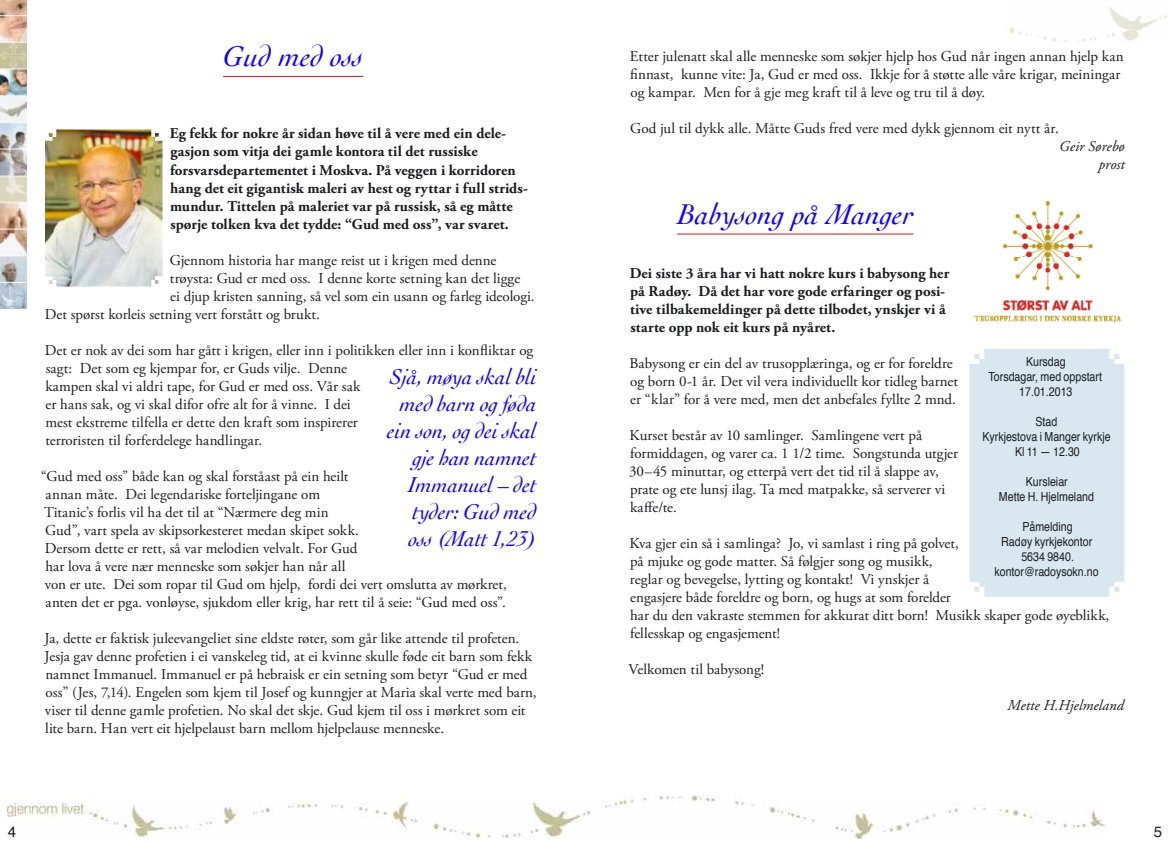
<style>
.page{position:relative;width:1170px;height:844px;background:#fff}
.page>*{position:absolute;margin:0;border:0;box-sizing:border-box;transform-origin:0 0}
.t1{font:italic 30px "Cochin";color:#1300ff}
.t2{font:italic 22.5px/27px "Cochin";letter-spacing:-.005em;color:#1300ff;text-align:right}
.t3{font:15px/18px "Adobe Garamond Pro";color:#1b1c20}
.t4{font:700 15px/18px "Adobe Garamond Pro";letter-spacing:.005em;color:#1b1c20}
.t5{font:italic 15px/18px "Adobe Garamond Pro";color:#1b1c20;text-align:right}
.t6{font:15px "Helvetica";color:#1b1c20}
.t7{font:12.5px/15px "Helvetica";color:#1b1c20;text-align:center;scale:.85 1}
</style>
<div class="page">
<img style="left:7px;top:795px;width:1098px;height:43px">
<img style="left:1009px;top:7px;width:158px;height:35px">
<img style="left:0;top:0;width:27px;height:308px">
<hr style="left:223px;top:76px;width:140px;height:1px;background:#d31518">
<img style="left:45px;top:129px;width:117px;height:158px">
<hr style="left:677px;top:234px;width:236px;height:1px;background:#d31518">
<img style="left:974px;top:201px;width:148px;height:122px">
<div style="left:969px;top:349px;width:155px;height:247px;background:#d8e7f0"></div>
<h1 class="t1" style="left:223px;top:36px;width:142px">Gud med oss</h1>
<p class="t4" style="left:170px;top:125px;width:359px">Eg fekk for nokre år sidan høve til å vere med ein dele&shy;gasjon som vitja dei gamle kontora til det russiske forsvarsdepartementet i Moskva. På veggen i korridoren hang det eit gigantisk maleri av hest og ryttar i full strids&shy;mundur. Tittelen på maleriet var på russisk, så eg måtte spørje tolken kva det tydde: “Gud med oss”, var svaret.</p>
<p class="t3" style="left:170px;top:251px;width:328px">Gjennom historia har mange reist ut i krigen med denne</p>
<p class="t3" style="left:170px;top:269px;width:352px">trøysta: Gud er med oss. I denne korte setning kan det ligge</p>
<p class="t3" style="left:170px;top:287px;width:366px">ei djup kristen sanning, så vel som ein usann og farleg ideologi.</p>
<p class="t3" style="left:45px;top:305px;width:276px">Det spørst korleis setning vert forstått og brukt.</p>
<p class="t3" style="left:45px;top:341px;width:490px">Det er nok av dei som har gått i krigen, eller inn i politikken eller inn i konfliktar og sagt: Det som eg kjempar for, er Guds vilje. Denne<br>kampen skal vi aldri tape, for Gud er med oss. Vår sak<br>er hans sak, og vi skal difor ofre alt for å vinne. I dei<br>mest ekstreme tilfella er dette den kraft som inspirerer<br>terroristen til forferdelege handlingar.</p>
<p class="t3" style="left:41px;top:467px;width:467px">“Gud med oss” både kan og skal forståast på ein heilt<br>annan måte. Dei legendariske forteljingane om<br>Titanic’s forlis vil ha det til at “Nærmere deg min<br>Gud”, vart spela av skipsorkesteret medan skipet sokk.<br>Dersom dette er rett, så var melodien velvalt. For Gud<br>har lova å vere nær menneske som søkjer han når all<br>von er ute. Dei som ropar til Gud om hjelp, fordi dei vert omslutta av mørkret, anten det er pga. vonløyse, sjukdom eller krig, har rett til å seie: “Gud med oss”.</p>
<p class="t3" style="left:44px;top:629px;width:493px">Ja, dette er faktisk juleevangeliet sine eldste røter, som går like attende til profeten.<br>Jesja gav denne profetien i ei vanskeleg tid, at ei kvinne skulle føde eit barn som fekk namnet Immanuel. Immanuel er på hebraisk er ein setning som betyr “Gud er med oss” (Jes, 7,14). Engelen som kjem til Josef og kunngjer at Maria skal verte med barn, viser til denne gamle profetien. No skal det skje. Gud kjem til oss i mørkret som eit lite barn. Han vert eit hjelpelaust barn mellom hjelpelause menneske.</p>
<h2 class="t2" style="left:387px;top:362px;width:151px">Sjå, møya skal bli med barn og føda ein son, og dei skal gje han namnet<br>Immanuel – det tyder: Gud med oss (Matt 1,23)</h2>
<p class="t3" style="left:630px;top:47px;width:495px">Etter julenatt skal alle menneske som søkjer hjelp hos Gud når ingen annan hjelp kan finnast, kunne vite: Ja, Gud er med oss. Ikkje for å støtte alle våre krigar, meiningar og kampar. Men for å gje meg kraft til å leve og tru til å døy.</p>
<p class="t3" style="left:630px;top:119px;width:430px">God jul til dykk alle. Måtte Guds fred vere med dykk gjennom eit nytt år.</p>
<p class="t5" style="left:1059px;top:137px;width:67px">Geir Sørebø prost</p>
<h1 class="t1" style="left:677px;top:194px;width:238px">Babysong på Manger</h1>
<p class="t4" style="left:629px;top:264px;width:321px">Dei siste 3 åra har vi hatt nokre kurs i babysong her på Radøy. Då det har vore gode erfaringer og posi&shy;tive tilbakemeldinger på dette tilbodet, ynskjer vi å starte opp nok eit kurs på nyåret.</p>
<p class="t3" style="left:629px;top:355px;width:330px">Babysong er ein del av trusopplæringa, og er for foreldre og born 0-1 år. Det vil vera individuellt kor tidleg barnet er “klar” for å vere med, men det anbefales fyllte 2 mnd.</p>
<p class="t3" style="left:629px;top:427px;width:330px">Kurset består av 10 samlinger. Samlingene vert på formiddagen, og varer ca. 1 1/2 time. Songstunda utgjer 30–45 minuttar, og etterpå vert det tid til å slappe av, prate og ete lunsj ilag. Ta med matpakke, så serverer vi kaffe/te.</p>
<p class="t3" style="left:629px;top:535px;width:481px">Kva gjer ein så i samlinga? Jo, vi samlast i ring på golvet,<br>på mjuke og gode matter. Så følgjer song og musikk,<br>reglar og bevegelse, lytting og kontakt! Vi ynskjer å<br>engasjere både foreldre og born, og hugs at som forelder<br>har du den vakraste stemmen for akkurat ditt born! Musikk skaper gode øyeblikk, fellesskap og engasjement!</p>
<p class="t3" style="left:628px;top:661px;width:137px">Velkomen til babysong!</p>
<p class="t5" style="left:1007px;top:697px;width:118px">Mette H.Hjelmeland</p>
<p class="t7" style="left:988px;top:354px;width:135px">Kursdag<br>Torsdagar, med oppstart<br>17.01.2013</p>
<p class="t7" style="left:982px;top:414px;width:152px">Stad<br>Kyrkjestova i Manger kyrkje<br>Kl 11 — 12.30</p>
<p class="t7" style="left:998px;top:474px;width:113px">Kursleiar<br>Mette H. Hjelmeland</p>
<p class="t7" style="left:994px;top:519px;width:124px">Påmelding<br>Radøy kyrkjekontor<br>5634 9840. kontor@radoysokn.no</p>
<p class="t6" style="left:8px;top:819px;width:10px">4</p>
<p class="t6" style="left:1153px;top:819px;width:10px">5</p>
</div>
